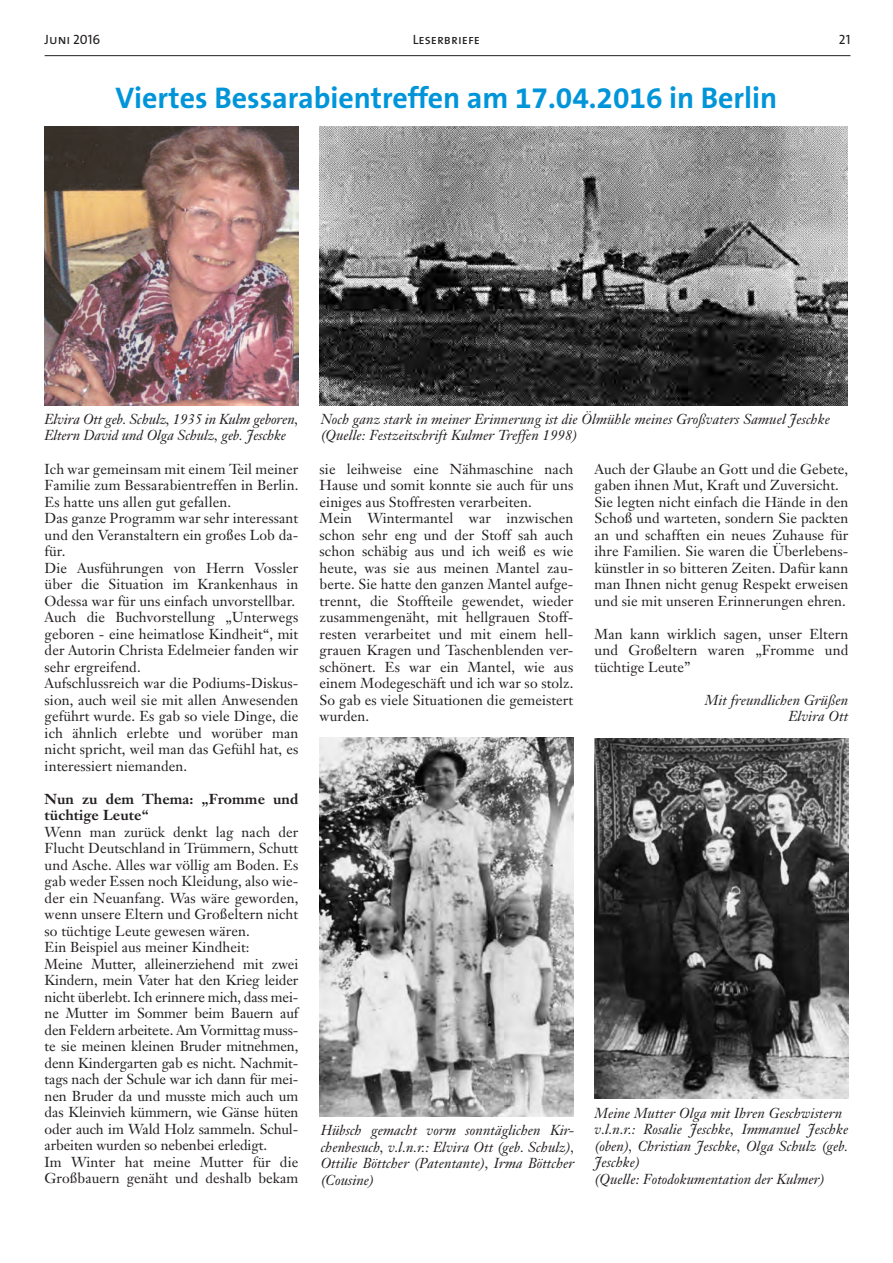
<style>
.page{position:relative;width:893px;height:1263px;background:#fff}
.page>*{position:absolute;margin:0;border:0;box-sizing:border-box;transform-origin:0 0}
.t1{font:700 30px "The Sans B7";color:#0095d9}
.t2{font:14.25px/16.5px "Janson Text";letter-spacing:.005em;color:#231f20}
.t3{font:italic 14.25px/16.5px "Janson Text";letter-spacing:.005em;color:#231f20}
.t4{font:700 14.25px/16.5px "Janson Text";letter-spacing:.005em;color:#231f20}
.t5{font:13.5px "The Sans Caps";color:#231f20}
</style>
<div class="page">
<hr style="left:45px;top:55px;width:805px;height:1px;background:#231f20">
<img style="left:45px;top:126px;width:253px;height:280px">
<img style="left:320px;top:126px;width:527px;height:280px">
<img style="left:320px;top:738px;width:253px;height:378px">
<img style="left:595px;top:739px;width:253px;height:359px">
<p class="t5" style="left:45px;top:28px;width:57px">Juni 2016</p>
<p class="t5" style="left:413px;top:28px;width:69px">Leserbriefe</p>
<p class="t5" style="left:839px;top:28px;width:13px">21</p>
<h1 class="t1" style="left:116px;top:82px;width:663px">Viertes Bessarabientreffen am 17.04.2016 in Berlin</h1>
<p class="t3" style="left:45px;top:411px;width:255px">Elvira Ott geb. Schulz, 1935 in Kulm geboren,<br>Eltern David und Olga Schulz, geb. Jeschke</p>
<p class="t2" style="left:45px;top:460px;width:255px">Ich war gemeinsam mit einem Teil meiner Familie zum Bessarabientreffen in Berlin.<br>Es hatte uns allen gut gefallen.<br>Das ganze Programm war sehr interessant und den Veranstaltern ein großes Lob da&shy;für.<br>Die Ausführungen von Herrn Vossler über die Situation im Krankenhaus in Odessa war für uns einfach unvorstellbar.<br>Auch die Buchvorstellung „Unterwegs geboren - eine heimatlose Kindheit“, mit der Autorin Christa Edelmeier fanden wir sehr ergreifend.<br>Aufschlussreich war die Podiums-Diskus&shy;sion, auch weil sie mit allen Anwesenden geführt wurde. Es gab so viele Dinge, die ich ähnlich erlebte und worüber man nicht spricht, weil man das Gefühl hat, es interessiert niemanden.</p>
<p class="t4" style="left:45px;top:790px;width:255px">Nun zu dem Thema: „Fromme und tüchtige Leute“</p>
<p class="t2" style="left:45px;top:823px;width:255px">Wenn man zurück denkt lag nach der Flucht Deutschland in Trümmern, Schutt und Asche. Alles war völlig am Boden. Es gab weder Essen noch Kleidung, also wie&shy;der ein Neuanfang. Was wäre geworden, wenn unsere Eltern und Großeltern nicht so tüchtige Leute gewesen wären.<br>Ein Beispiel aus meiner Kindheit:<br>Meine Mutter, alleinerziehend mit zwei Kindern, mein Vater hat den Krieg leider nicht überlebt. Ich erinnere mich, dass mei&shy;ne Mutter im Sommer beim Bauern auf den Feldern arbeitete. Am Vormittag muss&shy;te sie meinen kleinen Bruder mitnehmen, denn Kindergarten gab es nicht. Nachmit&shy;tags nach der Schule war ich dann für mei&shy;nen Bruder da und musste mich auch um das Kleinvieh kümmern, wie Gänse hüten oder auch im Wald Holz sammeln. Schul&shy;arbeiten wurden so nebenbei erledigt.<br>Im Winter hat meine Mutter für die Großbauern genäht und deshalb bekam</p>
<p class="t3" style="left:321px;top:411px;width:511px">Noch ganz stark in meiner Erinnerung ist die Ölmühle meines Großvaters Samuel Jeschke (Quelle: Festzeitschrift Kulmer Treffen 1998)</p>
<p class="t2" style="left:320px;top:460px;width:255px">sie leihweise eine Nähmaschine nach Hause und somit konnte sie auch für uns einiges aus Stoffresten verarbeiten.<br>Mein Wintermantel war inzwischen schon sehr eng und der Stoff sah auch schon schäbig aus und ich weiß es wie heute, was sie aus meinen Mantel zau&shy;berte. Sie hatte den ganzen Mantel aufge&shy;trennt, die Stoffteile gewendet, wieder zusammengenäht, mit hellgrauen Stoff&shy;resten verarbeitet und mit einem hell&shy;grauen Kragen und Taschenblenden ver&shy;schönert. Es war ein Mantel, wie aus einem Modegeschäft und ich war so stolz.<br>So gab es viele Situationen die gemeistert wurden.</p>
<p class="t2" style="left:595px;top:460px;width:255px">Auch der Glaube an Gott und die Gebete, gaben ihnen Mut, Kraft und Zuversicht.<br>Sie legten nicht einfach die Hände in den Schoß und warteten, sondern Sie packten an und schafften ein neues Zuhause für ihre Familien. Sie waren die Überlebens&shy;künstler in so bitteren Zeiten. Dafür kann man Ihnen nicht genug Respekt erweisen und sie mit unseren Erinnerungen ehren.</p>
<p class="t2" style="left:595px;top:625px;width:255px;text-align:justify">Man kann wirklich sagen, unser Eltern und Großeltern waren „Fromme und tüchtige Leute”</p>
<p class="t3" style="left:705px;top:692px;width:145px;text-align:right">Mit freundlichen Grüßen<br>Elvira Ott</p>
<p class="t3" style="left:321px;top:1122px;width:255px;text-align:justify">Hübsch gemacht vorm sonntäglichen Kir&shy;chenbesuch, v.l.n.r.: Elvira Ott (geb. Schulz), Ottilie Böttcher (Patentante), Irma Böttcher (Cousine)</p>
<p class="t3" style="left:595px;top:1104px;width:255px">Meine Mutter Olga mit Ihren Geschwistern v.l.n.r.: Rosalie Jeschke, Immanuel Jeschke (oben), Christian Jeschke, Olga Schulz (geb.<br>Jeschke)<br>(Quelle: Fotodokumentation der Kulmer)</p>
</div>
